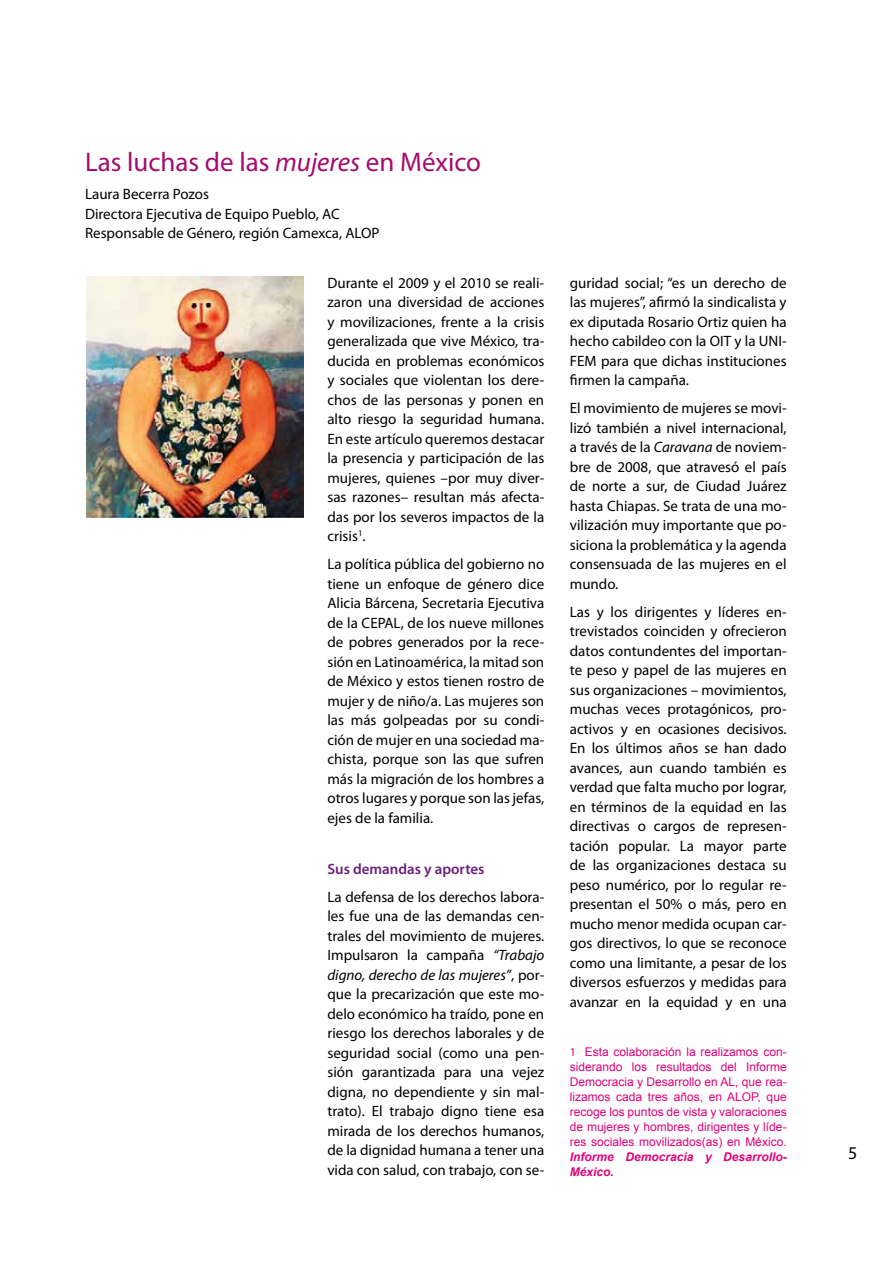
<style>
.page{position:relative;width:893px;height:1263px;background:#fff}
.page>*{position:absolute;margin:0;border:0;box-sizing:border-box;transform-origin:0 0}
.t1{font:27px "Myriad Pro";color:#a50c6d}
.t2{font:18px "Myriad Pro";color:#000}
.t3{font:15px/19.5px "Myriad Pro";color:#000;text-align:justify}
.t4{font:600 15px "Myriad Pro";color:#6d207d}
.t5{font:12px/15px "Arial";color:#e2007a;text-align:justify}
.t6{font:italic 700 12px/15px "Arial";color:#e2007a}
.s1{font-style:italic}
.s2{font-family:"Myriad Pro"}
</style>
<div class="page">
<img style="left:86px;top:276px;width:218px;height:242px">
<h1 class="t1" style="left:85px;top:145px;width:398px">Las luchas de las <span class="s1">mujeres</span> en México</h1>
<p class="t3" style="left:85px;top:184px;width:296px;text-align:left">Laura Becerra Pozos<br>Directora Ejecutiva de Equipo Pueblo, AC<br>Responsable de Género, región Camexca, ALOP</p>
<p class="t3" style="left:327px;top:273px;width:218px">Durante el 2009 y el 2010 se reali&shy;zaron una diversidad de acciones y movilizaciones, frente a la crisis generalizada que vive México, tra&shy;ducida en problemas económicos y sociales que violentan los dere&shy;chos de las personas y ponen en alto riesgo la seguridad humana.<br>En este artículo queremos destacar la presencia y participación de las mujeres, quienes –por muy diver&shy;sas razones– resultan más afecta&shy;das por los severos impactos de la crisis<sup>1</sup>.</p>
<p class="t3" style="left:327px;top:554px;width:218px">La política pública del gobierno no tiene un enfoque de género dice Alicia Bárcena, Secretaria Ejecutiva de la CEPAL, de los nueve millones de pobres generados por la rece&shy;sión en Latinoamérica, la mitad son de México y estos tienen rostro de mujer y de niño/a. Las mujeres son las más golpeadas por su condi&shy;ción de mujer en una sociedad ma&shy;chista, porque son las que sufren más la migración de los hombres a otros lugares y porque son las jefas, ejes de la familia.</p>
<p class="t4" style="left:327px;top:859px;width:159px">Sus demandas y aportes</p>
<p class="t3" style="left:327px;top:886px;width:218px">La defensa de los derechos labora&shy;les fue una de las demandas cen&shy;trales del movimiento de mujeres.<br>Impulsaron la campaña <span class="s1">“Trabajo digno, derecho de las mujeres”</span>, por&shy;que la precarización que este mo&shy;delo económico ha traído, pone en riesgo los derechos laborales y de seguridad social (como una pen&shy;sión garantizada para una vejez digna, no dependiente y sin mal&shy;trato). El trabajo digno tiene esa mirada de los derechos humanos, de la dignidad humana a tener una vida con salud, con trabajo, con se-</p>
<p class="t3" style="left:570px;top:273px;width:218px">guridad social; “es un derecho de las mujeres”, afirmó la sindicalista y ex diputada Rosario Ortiz quien ha hecho cabildeo con la OIT y la UNI-FEM para que dichas instituciones firmen la campaña.</p>
<p class="t3" style="left:570px;top:398px;width:218px">El movimiento de mujeres se movi&shy;lizó también a nivel internacional, a través de la <span class="s1">Caravana</span> de noviem&shy;bre de 2008, que atravesó el país de norte a sur, de Ciudad Juárez hasta Chiapas. Se trata de una mo&shy;vilización muy importante que po&shy;siciona la problemática y la agenda consensuada de las mujeres en el mundo.</p>
<p class="t3" style="left:570px;top:602px;width:218px">Las y los dirigentes y líderes en&shy;trevistados coinciden y ofrecieron datos contundentes del importan&shy;te peso y papel de las mujeres en sus organizaciones – movimientos, muchas veces protagónicos, pro&shy;activos y en ocasiones decisivos.<br>En los últimos años se han dado avances, aun cuando también es verdad que falta mucho por lograr, en términos de la equidad en las directivas o cargos de represen&shy;tación popular. La mayor parte de las organizaciones destaca su peso numérico, por lo regular re&shy;presentan el 50% o más, pero en mucho menor medida ocupan car&shy;gos directivos, lo que se reconoce como una limitante, a pesar de los diversos esfuerzos y medidas para avanzar en la equidad y en una</p>
<p class="t5" style="left:570px;top:1044px;width:218px"><span class="s2">1</span> Esta colaboración la realizamos con&shy;siderando los resultados del Informe Democracia y Desarrollo en AL, que rea&shy;lizamos cada tres años, en ALOP, que recoge los puntos de vista y valoraciones de mujeres y hombres, dirigentes y líde&shy;res sociales movilizados(as) en México.</p>
<p class="t6" style="left:570px;top:1150px;width:218px">Informe Democracia y Desarrollo-<br>México.</p>
<p class="t2" style="left:848px;top:1142px;width:11px">5</p>
</div>
